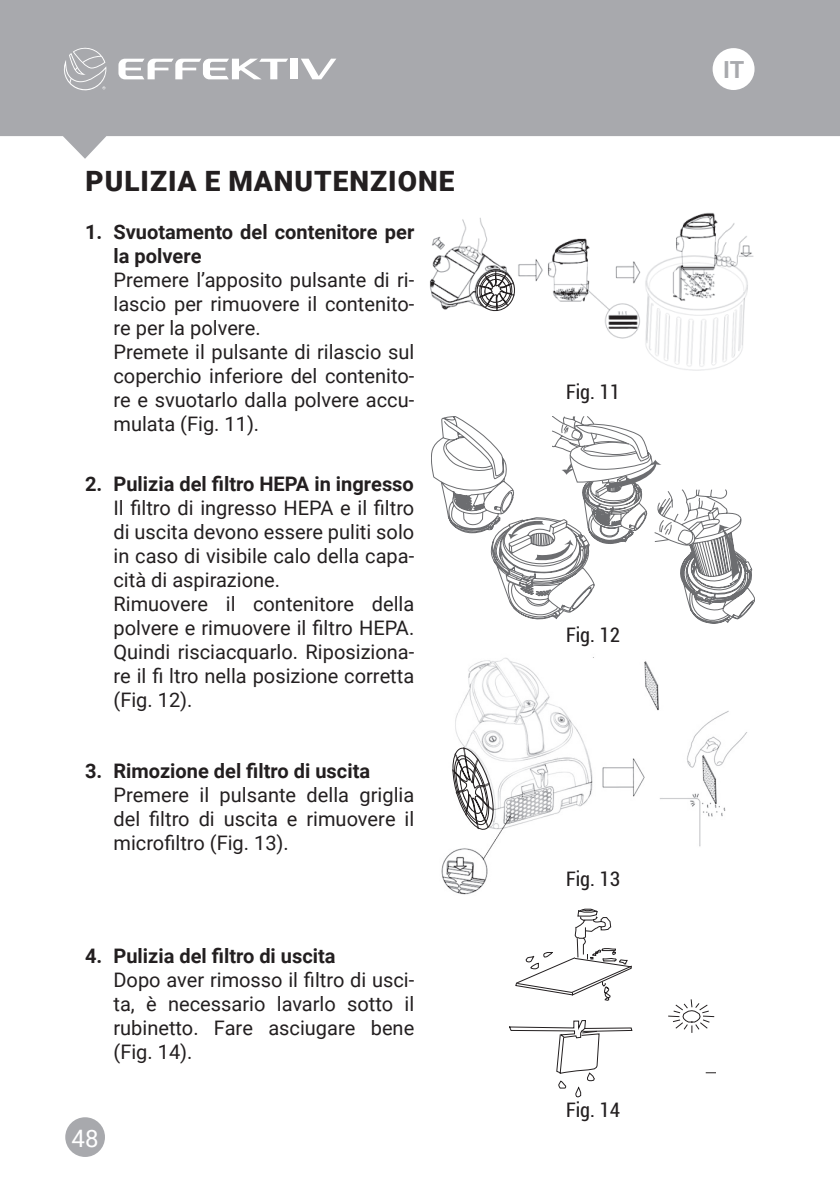
<style>
.page{position:relative;width:840px;height:1191px;background:#fff}
.page>*{position:absolute;margin:0;border:0;box-sizing:border-box;transform-origin:0 0}
.РАЗДЕЛ{font:900 28px "Roboto";letter-spacing:.035em;color:#231f20}
.t1{font:24px "Roboto";color:#fff}
.t2{font:700 23.6px "Roboto";color:#a8a9ad}
.СПИСОК{font:20px/24px "Roboto";color:#231f20;text-align:justify}
.СПИСОК-2{font:700 20px/24px "Roboto";color:#231f20}
.РИСУНОК{font:condensed 20px "Roboto";color:#231f20}
</style>
<div class="page">
<img style="left:441px;top:657px;width:153px;height:238px">
<svg style="left:449px;top:742px;width:47px;height:93px"></svg>
<img style="left:602px;top:661px;width:145px;height:186px">
<svg style="left:661px;top:489px;width:93px;height:135px"></svg>
<svg style="left:717px;top:524px;width:22px;height:57px"></svg>
<svg style="left:431px;top:416px;width:230px;height:204px"></svg>
<img style="left:430px;top:213px;width:323px;height:158px">
<svg style="left:474px;top:268px;width:42px;height:45px"></svg>
<svg style="left:668px;top:999px;width:45px;height:33px"></svg>
<svg style="left:705px;top:1072px;width:10px;height:2px"></svg>
<svg style="left:509px;top:1020px;width:123px;height:77px"></svg>
<svg style="left:515px;top:908px;width:116px;height:92px"></svg>
<svg style="left:0;top:0;width:839px;height:159px;background:#b5b5b9"></svg>
<div style="left:290px;top:59px;width:7px;height:20px;background:#fff"></div>
<svg style="left:300px;top:59px;width:36px;height:20px"></svg>
<svg style="left:118px;top:59px;width:170px;height:20px"></svg>
<svg style="left:62px;top:48px;width:44px;height:44px;background:#b4b5b8"></svg>
<div style="left:65px;top:1117px;width:40px;height:40px;background:#a8a9ad;border-radius:50%"></div>
<div style="left:712px;top:48px;width:42px;height:42px;background:#fff;border-radius:50%"></div>
<p class="РАЗДЕЛ" style="left:86px;top:162px;width:370px">PULIZIA E MANUTENZIONE</p>
<p class="СПИСОК-2" style="left:113px;top:219px;width:302px;text-indent:-28px">1. Svuotamento del contenitore per la polvere</p>
<p class="СПИСОК" style="left:113px;top:267px;width:302px">Premere l’apposito pulsante di ri&shy;lascio per rimuovere il contenito&shy;re per la polvere.</p>
<p class="СПИСОК" style="left:113px;top:339px;width:302px">Premete il pulsante di rilascio sul coperchio inferiore del contenito&shy;re e svuotarlo dalla polvere accu&shy;mulata (Fig. 11).</p>
<p class="СПИСОК-2" style="left:85px;top:471px;width:330px">2. Pulizia del filtro HEPA in ingresso</p>
<p class="СПИСОК" style="left:113px;top:495px;width:302px">Il filtro di ingresso HEPA e il filtro di uscita devono essere puliti solo in caso di visibile calo della capa&shy;cità di aspirazione.</p>
<p class="СПИСОК" style="left:113px;top:591px;width:302px">Rimuovere il contenitore della polvere e rimuovere il filtro HEPA.<br>Quindi risciacquarlo. Riposiziona&shy;re il fi ltro nella posizione corretta (Fig. 12).</p>
<p class="СПИСОК-2" style="left:85px;top:757px;width:286px">3. Rimozione del filtro di uscita</p>
<p class="СПИСОК" style="left:113px;top:781px;width:302px">Premere il pulsante della griglia del filtro di uscita e rimuovere il microfiltro (Fig. 13).</p>
<p class="СПИСОК-2" style="left:85px;top:942px;width:252px">4. Pulizia del filtro di uscita</p>
<p class="СПИСОК" style="left:113px;top:966px;width:302px">Dopo aver rimosso il filtro di usci&shy;ta, è necessario lavarlo sotto il rubinetto. Fare asciugare bene (Fig. 14).</p>
<p class="t1" style="left:72px;top:1121px;width:28px">48</p>
<p class="t2" style="left:722px;top:53px;width:23px">IT</p>
<p class="РИСУНОК" style="left:565px;top:378px;width:55px">Fig. 11</p>
<p class="РИСУНОК" style="left:565px;top:620px;width:55px">Fig. 12</p>
<p class="РИСУНОК" style="left:565px;top:865px;width:55px">Fig. 13</p>
<p class="РИСУНОК" style="left:565px;top:1095px;width:55px">Fig. 14</p>
</div>
